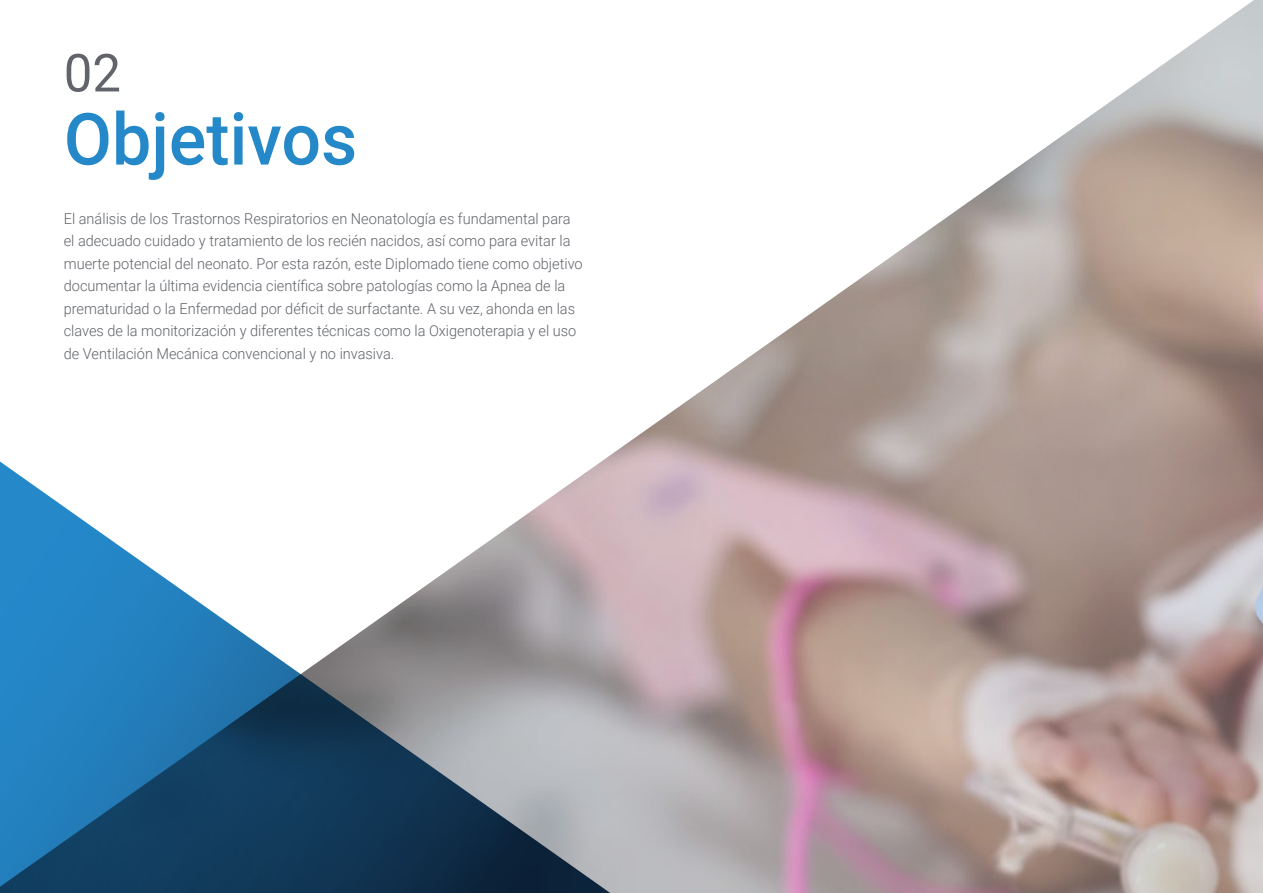
<style>
.page{position:relative;width:1263px;height:893px;background:#fff}
.page>*{position:absolute;margin:0;border:0;box-sizing:border-box;transform-origin:0 0}
.t1{font:500 72px "Roboto";color:#2488c9}
.t2{font:52.5px "Roboto";color:#61646a}
.t3{font:300 15px/22.5px "Roboto";color:#61646a}
</style>
<div class="page">
<img style="left:623px;top:0;width:640px;height:893px">
<svg style="left:0;top:446px;width:640px;height:447px"></svg>
<h2 class="t2" style="left:64px;top:36px;width:59px">02</h2>
<h1 class="t1" style="left:64px;top:89px;width:295px">Objetivos</h1>
<p class="t3" style="left:64px;top:207px;width:520px">El análisis de los Trastornos Respiratorios en Neonatología es fundamental para el adecuado cuidado y tratamiento de los recién nacidos, así como para evitar la muerte potencial del neonato. Por esta razón, este Diplomado tiene como objetivo documentar la última evidencia científica sobre patologías como la Apnea de la prematuridad o la Enfermedad por déficit de surfactante. A su vez, ahonda en las claves de la monitorización y diferentes técnicas como la Oxigenoterapia y el uso de Ventilación Mecánica convencional y no invasiva.</p>
</div>
